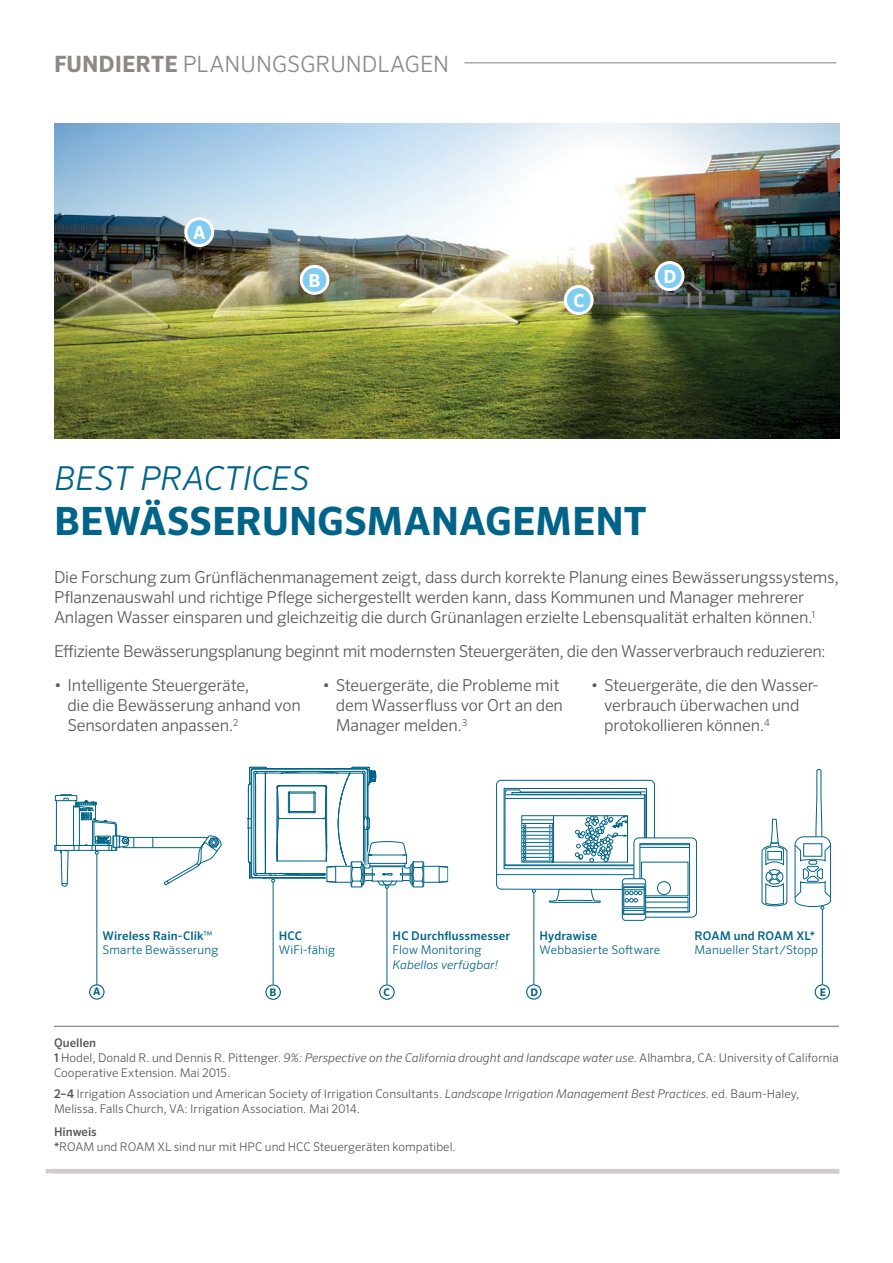
<style>
.page{position:relative;width:893px;height:1263px;background:#fff}
.page>*{position:absolute;margin:0;border:0;box-sizing:border-box;transform-origin:0 0}
.t1{font:700 39px "Sero Pro";letter-spacing:-.005em;color:#006488}
.t2{font:italic 300 33px "Sero Pro";letter-spacing:-.005em;color:#006488}
.t3{font:300 22.5px "Sero Pro";letter-spacing:.005em;color:#8c8987}
.t4{font:700 18px "Sero Pro";color:#fff}
.t5{font:300 16.5px/20.2px "Sero Pro";letter-spacing:-.015em;color:#58595b}
.t6{font:300 12px/15px "Sero Pro";color:#58595b}
.t7{font:300 12px/14.4px "Sero Pro";letter-spacing:.01em;color:#006488}
.t8{font:500 12px "Sero Pro";letter-spacing:.01em;color:#006488}
.t9{font:italic 300 12px "Sero Pro";letter-spacing:.01em;color:#006488}
.t10{font:700 10.5px "Sero Pro";color:#006488}
.s1{font-weight:700}
.s2{font-weight:500}
.s3{font-style:italic}
</style>
<div class="page">
<hr style="left:46px;top:1169px;width:793px;height:4px;background:#cfcdcb">
<hr style="left:464px;top:62px;width:372px;height:2px;background:#aca9a7">
<hr style="left:96px;top:854px;width:1px;height:140px;background:#006488">
<img style="left:54px;top:124px;width:785px;height:314px">
<hr style="left:54px;top:1026px;width:785px;height:1px;background:#716f6c">
<svg style="left:54px;top:794px;width:168px;height:92px"></svg>
<hr style="left:533px;top:892px;width:1px;height:92px;background:#006488">
<hr style="left:822px;top:909px;width:1px;height:75px;background:#006488">
<svg style="left:248px;top:766px;width:200px;height:261px"></svg>
<div style="left:496px;top:780px;width:159px;height:110px;border:1px solid #006488;border-radius:5px"></div>
<hr style="left:496px;top:874px;width:158px;height:1px;background:#006488">
<div style="left:504px;top:788px;width:143px;height:81px;border:1px solid #006488"></div>
<svg style="left:548px;top:889px;width:53px;height:14px"></svg>
<hr style="left:504px;top:865px;width:142px;height:1px;background:#006488">
<svg style="left:505px;top:788px;width:141px;height:77px"></svg>
<svg style="left:634px;top:838px;width:62px;height:79px"></svg>
<div style="left:634px;top:838px;width:63px;height:79px;border:1px solid #006488;border-radius:5px"></div>
<div style="left:640px;top:843px;width:50px;height:69px;border:1px solid #006488"></div>
<hr style="left:640px;top:844px;width:50px;height:1px;background:#006488">
<hr style="left:640px;top:847px;width:49px;height:1px;background:#006488">
<div style="left:644px;top:897px;width:44px;height:15px;border:1px solid #006488"></div>
<hr style="left:644px;top:902px;width:44px;height:1px;background:#006488">
<hr style="left:644px;top:907px;width:44px;height:1px;background:#006488">
<div style="left:657px;top:881px;width:14px;height:14px;border:1px solid #006488;border-radius:50%"></div>
<svg style="left:622px;top:879px;width:24px;height:41px"></svg>
<div style="left:622px;top:878px;width:24px;height:42px;border:1px solid #006488;border-radius:3px"></div>
<div style="left:623px;top:884px;width:22px;height:30px;border:1px solid #006488"></div>
<div style="left:624px;top:887px;width:20px;height:20px;border:1px solid #006488"></div>
<svg style="left:623px;top:908px;width:21px;height:6px"></svg>
<svg style="left:623px;top:886px;width:22px;height:16px"></svg>
<svg style="left:761px;top:819px;width:27px;height:87px"></svg>
<svg style="left:794px;top:769px;width:37px;height:141px"></svg>
<div style="left:768px;top:851px;width:14px;height:9px;border:1px solid #006488"></div>
<div style="left:186px;top:219px;width:27px;height:27px;background:#81cdf2;border-radius:50%"></div>
<div style="left:184px;top:217px;width:30px;height:30px;border:3px solid #fff;border-radius:50%"></div>
<div style="left:301px;top:266px;width:27px;height:27px;background:#81cdf2;border-radius:50%"></div>
<div style="left:300px;top:265px;width:29px;height:30px;border:3px solid #fff;border-radius:50%"></div>
<div style="left:565px;top:287px;width:27px;height:27px;background:#81cdf2;border-radius:50%"></div>
<div style="left:564px;top:285px;width:30px;height:30px;border:3px solid #fff;border-radius:50%"></div>
<div style="left:656px;top:263px;width:27px;height:27px;background:#81cdf2;border-radius:50%"></div>
<div style="left:655px;top:261px;width:29px;height:30px;border:3px solid #fff;border-radius:50%"></div>
<div style="left:90px;top:985px;width:14px;height:14px;background:#fff;border-radius:50%"></div>
<div style="left:89px;top:984px;width:16px;height:16px;border:1px solid #006488;border-radius:50%"></div>
<div style="left:266px;top:985px;width:14px;height:14px;background:#fff;border-radius:50%"></div>
<div style="left:265px;top:984px;width:16px;height:16px;border:1px solid #006488;border-radius:50%"></div>
<div style="left:380px;top:985px;width:14px;height:14px;background:#fff;border-radius:50%"></div>
<div style="left:379px;top:984px;width:16px;height:16px;border:1px solid #006488;border-radius:50%"></div>
<div style="left:526px;top:984px;width:16px;height:16px;border:1px solid #006488;border-radius:50%"></div>
<div style="left:815px;top:984px;width:15px;height:16px;border:1px solid #006488;border-radius:50%"></div>
<h3 class="t3" style="left:54px;top:50px;width:397px"><span class="s1">FUNDIERTE</span> PLANUNGSGRUNDLAGEN</h3>
<p class="t4" style="left:193px;top:222px;width:14px">A</p>
<p class="t4" style="left:308px;top:269px;width:14px">B</p>
<p class="t4" style="left:573px;top:290px;width:12px">C</p>
<p class="t4" style="left:664px;top:266px;width:14px">D</p>
<h2 class="t2" style="left:54px;top:459px;width:257px">BEST PRACTICES</h2>
<h1 class="t1" style="left:54px;top:498px;width:594px">BEWÄSSERUNGSMANAGEMENT</h1>
<p class="t5" style="left:54px;top:566px;width:786px">Die Forschung zum Grünflächenmanagement zeigt, dass durch korrekte Planung eines Bewässerungssystems,<br>Pflanzenauswahl und richtige Pflege sichergestellt werden kann, dass Kommunen und Manager mehrerer<br>Anlagen Wasser einsparen und gleichzeitig die durch Grünanlagen erzielte Lebensqualität erhalten können.<sup>1</sup></p>
<p class="t5" style="left:54px;top:641px;width:773px">Effiziente Bewässerungsplanung beginnt mit modernsten Steuergeräten, die den Wasserverbrauch reduzieren:</p>
<p class="t5" style="left:67px;top:674px;width:235px;text-indent:-13px">• Intelligente Steuergeräte,<br>die die Bewässerung anhand von<br>Sensordaten anpassen.<sup>2</sup></p>
<p class="t5" style="left:336px;top:674px;width:229px;text-indent:-13px">• Steuergeräte, die Probleme mit dem Wasserfluss vor Ort an den<br>Manager melden.<sup>3</sup></p>
<p class="t5" style="left:604px;top:674px;width:216px;text-indent:-13px">• Steuergeräte, die den Wasser&shy;verbrauch überwachen und protokollieren können.<sup>4</sup></p>
<p class="t7" style="left:102px;top:928px;width:117px"><span class="s2">Wireless Rain-Clik</span>™<br>Smarte Bewässerung</p>
<p class="t8" style="left:279px;top:928px;width:25px">HCC</p>
<p class="t7" style="left:279px;top:943px;width:58px">WiFi-fähig</p>
<p class="t8" style="left:393px;top:928px;width:119px">HC Durchflussmesser</p>
<p class="t7" style="left:393px;top:943px;width:90px">Flow Monitoring</p>
<p class="t9" style="left:393px;top:957px;width:107px">Kabellos verfügbar!</p>
<p class="t8" style="left:539px;top:928px;width:59px">Hydrawise</p>
<p class="t7" style="left:539px;top:943px;width:122px">Webbasierte Software</p>
<p class="t8" style="left:695px;top:928px;width:122px">ROAM und ROAM XL*</p>
<p class="t7" style="left:695px;top:943px;width:125px">Manueller Start/Stopp</p>
<p class="t10" style="left:93px;top:985px;width:9px">A</p>
<p class="t10" style="left:270px;top:985px;width:9px">B</p>
<p class="t10" style="left:383px;top:986px;width:8px">C</p>
<p class="t10" style="left:531px;top:986px;width:9px">D</p>
<p class="t10" style="left:820px;top:986px;width:8px">E</p>
<p class="t6" style="left:54px;top:1035px;width:786px"><span class="s2">Quellen<br>1</span> Hodel, Donald R. und Dennis R. Pittenger. <span class="s3">9%: Perspective on the California drought and landscape water use</span>. Alhambra, CA: University of California<br>Cooperative Extension. Mai 2015.</p>
<p class="t6" style="left:54px;top:1086px;width:747px"><span class="s2">2–4</span> Irrigation Association und American Society of Irrigation Consultants. <span class="s3">Landscape Irrigation Management Best Practices</span>. ed. Baum-Haley,<br>Melissa. Falls Church, VA: Irrigation Association. Mai 2014.</p>
<p class="t6" style="left:54px;top:1124px;width:403px"><span class="s2">Hinweis<br>*</span>ROAM und ROAM XL sind nur mit HPC und HCC Steuergeräten kompatibel.</p>
</div>
